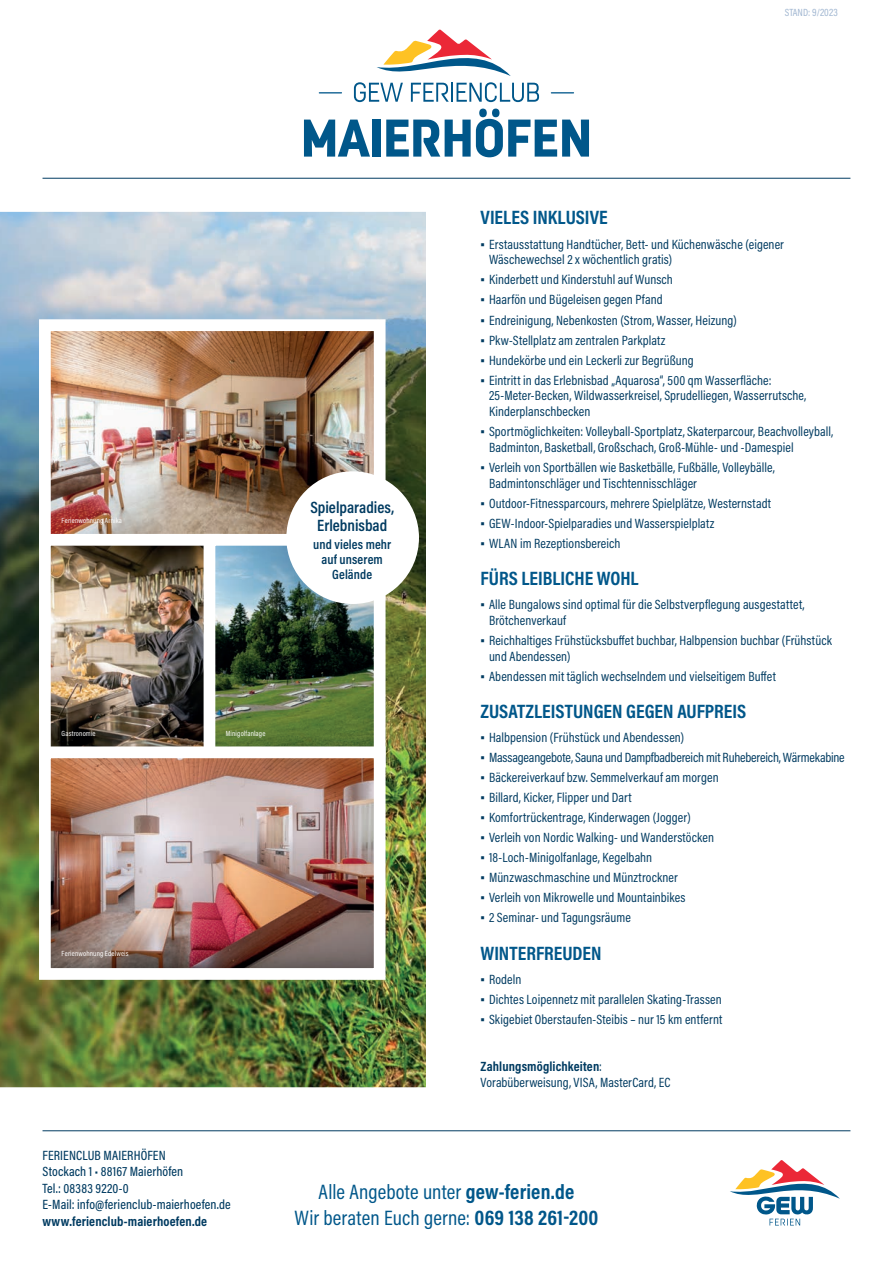
<style>
.page{position:relative;width:893px;height:1263px;background:#fff}
.page>*{position:absolute;margin:0;border:0;box-sizing:border-box;transform-origin:0 0}
.t1{font:21px/25.5px "Acumin Pro Cond";letter-spacing:.005em;color:#00578a;text-align:center}
.t2{font:700 19.5px "Acumin Pro Cond";color:#00578a}
.t3{font:600 16.5px/18px "Acumin Pro Cond";color:#003b61;text-align:center}
.t4{font:13.5px/15.8px "Acumin Pro Cond";letter-spacing:.005em;color:#003b61}
.t5{font:500 13.5px/16.5px "Acumin Pro Cond";letter-spacing:.01em;color:#003b61}
.t6{font:13.5px "Acumin Pro Cond";letter-spacing:-.015em;color:#003b61}
.t7{font:600 13.5px/15px "Acumin Pro Cond";letter-spacing:.01em;color:#003b61;text-align:center}
.t8{font:700 13.5px "Acumin Pro Cond";letter-spacing:.01em;color:#003b61}
.t9{font:10.5px "Acumin Pro Cond";color:#a0b6d1}
.t10{font:7.5px "Acumin Pro Cond";letter-spacing:.02em;color:#fff}
.s1{font-weight:700;font-size:16.5px}
.s2{font-weight:700}
</style>
<div class="page">
<img style="left:0;top:211px;width:426px;height:877px">
<hr style="left:43px;top:1130px;width:807px;height:1px;background:#003b61">
<hr style="left:43px;top:178px;width:807px;height:1px;background:#003b61">
<svg style="left:730px;top:1160px;width:110px;height:65px"></svg>
<img style="left:52px;top:332px;width:321px;height:202px">
<div style="left:39px;top:319px;width:347px;height:234px;border:12px solid #fff"></div>
<img style="left:52px;top:547px;width:152px;height:199px">
<div style="left:39px;top:534px;width:184px;height:233px;border:12px solid #fff"></div>
<img style="left:217px;top:547px;width:156px;height:199px">
<div style="left:204px;top:534px;width:182px;height:233px;border:12px solid #fff"></div>
<img style="left:52px;top:759px;width:321px;height:208px">
<div style="left:39px;top:746px;width:347px;height:234px;border:12px solid #fff"></div>
<svg style="left:551px;top:92px;width:22px;height:1px"></svg>
<svg style="left:304px;top:120px;width:66px;height:37px"></svg>
<div style="left:373px;top:120px;width:8px;height:37px;background:#00578a"></div>
<svg style="left:386px;top:109px;width:203px;height:48px"></svg>
<svg style="left:354px;top:30px;width:185px;height:72px"></svg>
<svg style="left:319px;top:92px;width:22px;height:1px"></svg>
<div style="left:286px;top:471px;width:133px;height:133px;background:#fff;border-radius:50%"></div>
<p class="t9" style="left:785px;top:6px;width:54px">STAND: 9/2023</p>
<p class="t10" style="left:62px;top:515px;width:62px">Ferienwohnung Arnika</p>
<p class="t10" style="left:62px;top:728px;width:36px">Gastronomie</p>
<p class="t10" style="left:226px;top:728px;width:41px">Minigolfanlage</p>
<p class="t10" style="left:62px;top:948px;width:68px">Ferienwohnung Edelweis</p>
<p class="t5" style="left:43px;top:1146px;width:190px">FERIENCLUB MAIERHÖFEN<br>Stockach 1 • 88167 Maierhöfen<br>Tel.: 08383 9220-0<br>E-Mail: info@ferienclub-maierhoefen.de</p>
<p class="t8" style="left:43px;top:1212px;width:166px">www.ferienclub-maierhoefen.de</p>
<p class="t3" style="left:310px;top:498px;width:85px">Spielparadies,<br>Erlebnisbad</p>
<p class="t7" style="left:313px;top:536px;width:80px">und vieles mehr auf unserem<br>Gelände</p>
<h2 class="t2" style="left:480px;top:205px;width:129px">VIELES INKLUSIVE</h2>
<p class="t4" style="left:489px;top:236px;width:296px;text-indent:-9px"><span class="s1">•</span> Erstausstattung Handtücher, Bett- und Küchenwäsche (eigener<br>Wäschewechsel 2 x wöchentlich gratis)</p>
<p class="t4" style="left:480px;top:272px;width:194px"><span class="s1">•</span> Kinderbett und Kinderstuhl auf Wunsch</p>
<p class="t4" style="left:480px;top:292px;width:184px"><span class="s1">•</span> Haarfön und Bügeleisen gegen Pfand</p>
<p class="t4" style="left:480px;top:312px;width:258px"><span class="s1">•</span> Endreinigung, Nebenkosten (Strom, Wasser, Heizung)</p>
<p class="t4" style="left:480px;top:332px;width:186px"><span class="s1">•</span> Pkw-Stellplatz am zentralen Parkplatz</p>
<p class="t4" style="left:480px;top:352px;width:215px"><span class="s1">•</span> Hundekörbe und ein Leckerli zur Begrüßung</p>
<p class="t4" style="left:489px;top:372px;width:319px;text-indent:-9px"><span class="s1">•</span> Eintritt in das Erlebnisbad „Aquarosa“, 500 qm Wasserfläche:<br>25-Meter-Becken, Wildwasserkreisel, Sprudelliegen, Wasserrutsche,<br>Kinderplanschbecken</p>
<p class="t4" style="left:489px;top:423px;width:346px;text-indent:-9px"><span class="s1">•</span> Sportmöglichkeiten: Volleyball-Sportplatz, Skaterparcour, Beachvolleyball,<br>Badminton, Basketball, Großschach, Groß-Mühle- und -Damespiel</p>
<p class="t4" style="left:489px;top:459px;width:287px;text-indent:-9px"><span class="s1">•</span> Verleih von Sportbällen wie Basketbälle, Fußbälle, Volleybälle,<br>Badmintonschläger und Tischtennisschläger</p>
<p class="t4" style="left:480px;top:495px;width:292px"><span class="s1">•</span> Outdoor-Fitnessparcours, mehrere Spielplätze, Westernstadt</p>
<p class="t4" style="left:480px;top:515px;width:235px"><span class="s1">•</span> GEW-Indoor-Spielparadies und Wasserspielplatz</p>
<p class="t4" style="left:480px;top:535px;width:142px"><span class="s1">•</span> WLAN im Rezeptionsbereich</p>
<h2 class="t2" style="left:480px;top:565px;width:160px">FÜRS LEIBLICHE WOHL</h2>
<p class="t4" style="left:489px;top:596px;width:317px;text-indent:-9px"><span class="s1">•</span> Alle Bungalows sind optimal für die Selbstverpflegung ausgestattet,<br>Brötchenverkauf</p>
<p class="t4" style="left:489px;top:632px;width:344px;text-indent:-9px"><span class="s1">•</span> Reichhaltiges Frühstücksbuffet buchbar, Halbpension buchbar (Frühstück und Abendessen)</p>
<p class="t4" style="left:480px;top:668px;width:297px"><span class="s1">•</span> Abendessen mit täglich wechselndem und vielseitigem Buffet</p>
<h2 class="t2" style="left:480px;top:698px;width:267px">ZUSATZLEISTUNGEN GEGEN AUFPREIS</h2>
<p class="t4" style="left:480px;top:729px;width:205px"><span class="s1">•</span> Halbpension (Frühstück und Abendessen)</p>
<p class="t6" style="left:480px;top:749px;width:366px"><span class="s1">•</span> Massageangebote, Sauna und Dampfbadbereich mit Ruhebereich, Wärmekabine</p>
<p class="t4" style="left:480px;top:769px;width:240px"><span class="s1">•</span> Bäckereiverkauf bzw. Semmelverkauf am morgen</p>
<p class="t4" style="left:480px;top:789px;width:153px"><span class="s1">•</span> Billard, Kicker, Flipper und Dart</p>
<p class="t4" style="left:480px;top:809px;width:212px"><span class="s1">•</span> Komfortrückentrage, Kinderwagen (Jogger)</p>
<p class="t4" style="left:480px;top:829px;width:235px"><span class="s1">•</span> Verleih von Nordic Walking- und Wanderstöcken</p>
<p class="t4" style="left:480px;top:849px;width:173px"><span class="s1">•</span> 18-Loch-Minigolfanlage, Kegelbahn</p>
<p class="t4" style="left:480px;top:869px;width:199px"><span class="s1">•</span> Münzwaschmaschine und Münztrockner</p>
<p class="t4" style="left:480px;top:889px;width:207px"><span class="s1">•</span> Verleih von Mikrowelle und Mountainbikes</p>
<p class="t4" style="left:480px;top:909px;width:152px"><span class="s1">•</span> 2 Seminar- und Tagungsräume</p>
<h2 class="t2" style="left:480px;top:940px;width:123px">WINTERFREUDEN</h2>
<p class="t4" style="left:480px;top:971px;width:42px"><span class="s1">•</span> Rodeln</p>
<p class="t4" style="left:480px;top:991px;width:243px"><span class="s1">•</span> Dichtes Loipennetz mit parallelen Skating-Trassen</p>
<p class="t4" style="left:480px;top:1011px;width:243px"><span class="s1">•</span> Skigebiet Oberstaufen-Steibis – nur 15 km entfernt</p>
<p class="t4" style="left:480px;top:1058px;width:192px;line-height:16.5px"><span class="s2">Zahlungsmöglichkeiten</span>:<br>Vorabüberweisung, VISA, MasterCard, EC</p>
<h1 class="t1" style="left:295px;top:1179px;width:305px">Alle Angebote unter <span class="s2">gew-ferien.de<br></span>Wir beraten Euch gerne: <span class="s2">069 138 261-200</span></h1>
</div>
